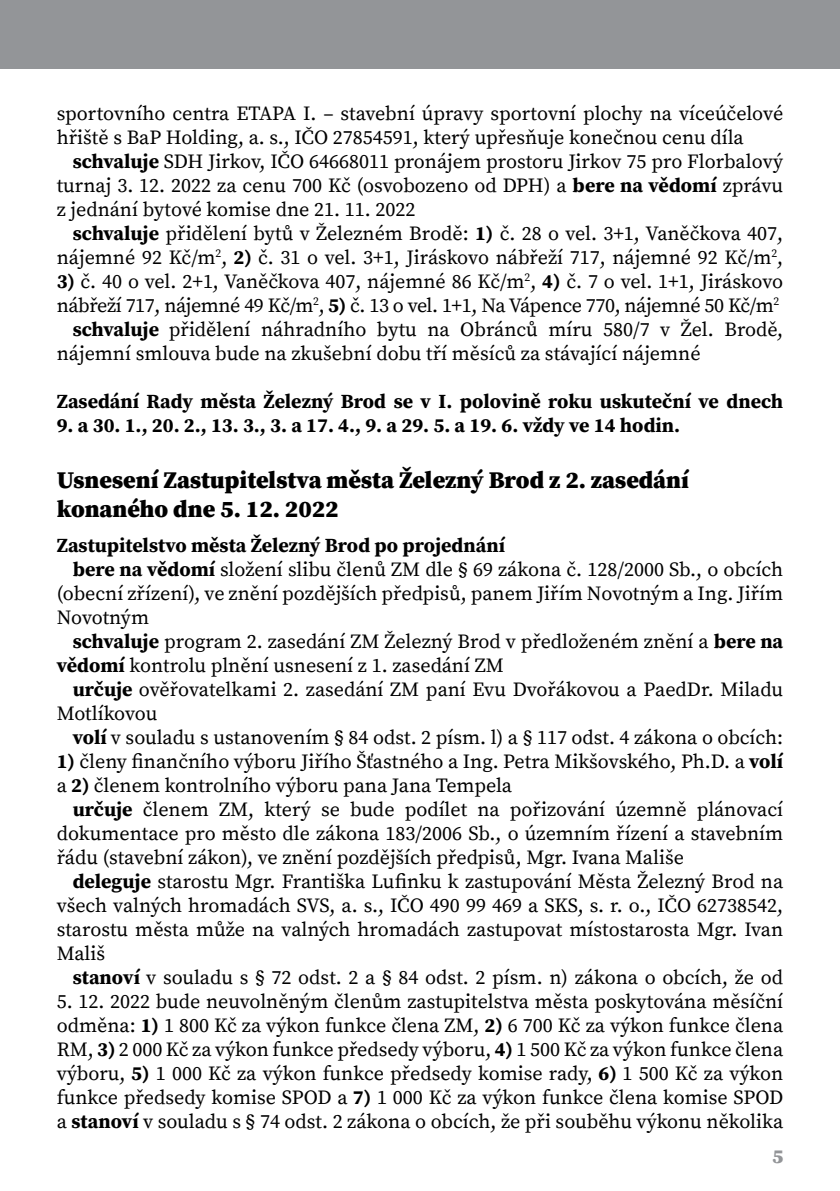
<style>
.page{position:relative;width:840px;height:1191px;background:#fff}
.page>*{position:absolute;margin:0;border:0;box-sizing:border-box;transform-origin:0 0}
.t1{font:900 24px/28.8px "Source Serif Pro";color:#000}
.t2{font:20px/24px "Source Serif Pro";color:#000;text-align:justify}
.t3{font:700 20px "Source Serif Pro";color:#000}
.t4{font:20px "Source Serif Pro";letter-spacing:-.02em;color:#000}
.t5{font:900 20px "Source Serif Pro";color:#939598}
.s1{font-weight:700}
</style>
<div class="page">
<div style="left:0;top:0;width:839px;height:69px;background:#939598"></div>
<p class="t2" style="left:57px;top:102px;width:727px">sportovního centra ETAPA I. – stavební úpravy sportovní plochy na víceúčelové hřiště s BaP Holding, a. s., IČO 27854591, který upřesňuje konečnou cenu díla</p>
<p class="t2" style="left:57px;top:150px;width:727px;text-indent:16px"><span class="s1">schvaluje</span> SDH Jirkov, IČO 64668011 pronájem prostoru Jirkov 75 pro Florbalový turnaj 3. 12. 2022 za cenu 700 Kč (osvobozeno od DPH) a <span class="s1">bere na vědomí</span> zprávu z jednání bytové komise dne 21. 11. 2022</p>
<p class="t2" style="left:57px;top:222px;width:727px;text-align:right"><span class="s1">schvaluje</span> přidělení bytů v Železném Brodě: <span class="s1">1)</span> č. 28 o vel. 3+1, Vaněčkova 407, nájemné 92 Kč/m<sup>2</sup>, <span class="s1">2)</span> č. 31 o vel. 3+1, Jiráskovo nábřeží 717, nájemné 92 Kč/m<sup>2</sup>,</p>
<p class="t2" style="left:57px;top:270px;width:727px"><span class="s1">3)</span> č. 40 o vel. 2+1, Vaněčkova 407, nájemné 86 Kč/m<sup>2</sup>, <span class="s1">4)</span> č. 7 o vel. 1+1, Jiráskovo</p>
<p class="t4" style="left:57px;top:294px;width:723px">nábřeží 717, nájemné 49 Kč/m<sup>2</sup>, <span class="s1">5)</span> č. 13 o vel. 1+1, Na Vápence 770, nájemné 50 Kč/m<sup>2</sup></p>
<p class="t2" style="left:73px;top:318px;width:711px"><span class="s1">schvaluje</span> přidělení náhradního bytu na Obránců míru 580/7 v Žel. Brodě,</p>
<p class="t2" style="left:57px;top:342px;width:645px">nájemní smlouva bude na zkušební dobu tří měsíců za stávající nájemné</p>
<p class="t3" style="left:57px;top:387px;width:727px">Zasedání Rady města Železný Brod se v I. polovině roku uskuteční ve dnech</p>
<p class="t3" style="left:57px;top:411px;width:624px">9. a 30. 1., 20. 2., 13. 3., 3. a 17. 4., 9. a 29. 5. a 19. 6. vždy ve 14 hodin.</p>
<p class="t1" style="left:57px;top:465px;width:633px">Usnesení Zastupitelstva města Železný Brod z 2. zasedání konaného dne 5. 12. 2022</p>
<p class="t3" style="left:57px;top:531px;width:449px">Zastupitelstvo města Železný Brod po projednání</p>
<p class="t2" style="left:73px;top:558px;width:711px"><span class="s1">bere na vědomí</span> složení slibu členů ZM dle § 69 zákona č. 128/2000 Sb., o obcích</p>
<p class="t2" style="left:57px;top:582px;width:727px">(obecní zřízení), ve znění pozdějších předpisů, panem Jiřím Novotným a Ing. Jiřím</p>
<p class="t2" style="left:57px;top:606px;width:94px">Novotným</p>
<p class="t2" style="left:73px;top:630px;width:711px"><span class="s1">schvaluje</span> program 2. zasedání ZM Železný Brod v předloženém znění a <span class="s1">bere na</span></p>
<p class="t2" style="left:57px;top:654px;width:448px"><span class="s1">vědomí</span> kontrolu plnění usnesení z 1. zasedání ZM</p>
<p class="t2" style="left:73px;top:678px;width:711px"><span class="s1">určuje</span> ověřovatelkami 2. zasedání ZM paní Evu Dvořákovou a PaedDr. Miladu</p>
<p class="t2" style="left:57px;top:702px;width:102px">Motlíkovou</p>
<p class="t2" style="left:73px;top:726px;width:711px"><span class="s1">volí</span> v souladu s ustanovením § 84 odst. 2 písm. l) a § 117 odst. 4 zákona o obcích:</p>
<p class="t2" style="left:57px;top:750px;width:727px"><span class="s1">1)</span> členy finančního výboru Jiřího Šťastného a Ing. Petra Mikšovského, Ph.D. a <span class="s1">volí </span>a <span class="s1">2)</span> členem kontrolního výboru pana Jana Tempela</p>
<p class="t2" style="left:57px;top:798px;width:727px;text-indent:16px"><span class="s1">určuje</span> členem ZM, který se bude podílet na pořizování územně plánovací dokumentace pro město dle zákona 183/2006 Sb., o územním řízení a stavebním řádu (stavební zákon), ve znění pozdějších předpisů, Mgr. Ivana Mališe</p>
<p class="t2" style="left:57px;top:870px;width:727px;text-indent:16px"><span class="s1">deleguje</span> starostu Mgr. Františka Lufinku k zastupování Města Železný Brod na všech valných hromadách SVS, a. s., IČO 490 99 469 a SKS, s. r. o., IČO 62738542, starostu města může na valných hromadách zastupovat místostarosta Mgr. Ivan Mališ</p>
<p class="t2" style="left:73px;top:966px;width:711px"><span class="s1">stanoví</span> v souladu s § 72 odst. 2 a § 84 odst. 2 písm. n) zákona o obcích, že od</p>
<p class="t2" style="left:57px;top:990px;width:727px">5. 12. 2022 bude neuvolněným členům zastupitelstva města poskytována měsíční odměna: <span class="s1">1)</span> 1 800 Kč za výkon funkce člena ZM, <span class="s1">2)</span> 6 700 Kč za výkon funkce člena RM, <span class="s1">3)</span> 2 000 Kč za výkon funkce předsedy výboru, <span class="s1">4)</span> 1 500 Kč za výkon funkce člena výboru, <span class="s1">5)</span> 1 000 Kč za výkon funkce předsedy komise rady, <span class="s1">6)</span> 1 500 Kč za výkon funkce předsedy komise SPOD a <span class="s1">7)</span> 1 000 Kč za výkon funkce člena komise SPOD a <span class="s1">stanoví</span> v souladu s § 74 odst. 2 zákona o obcích, že při souběhu výkonu několika</p>
<p class="t5" style="left:771px;top:1142px;width:13px">5</p>
</div>
